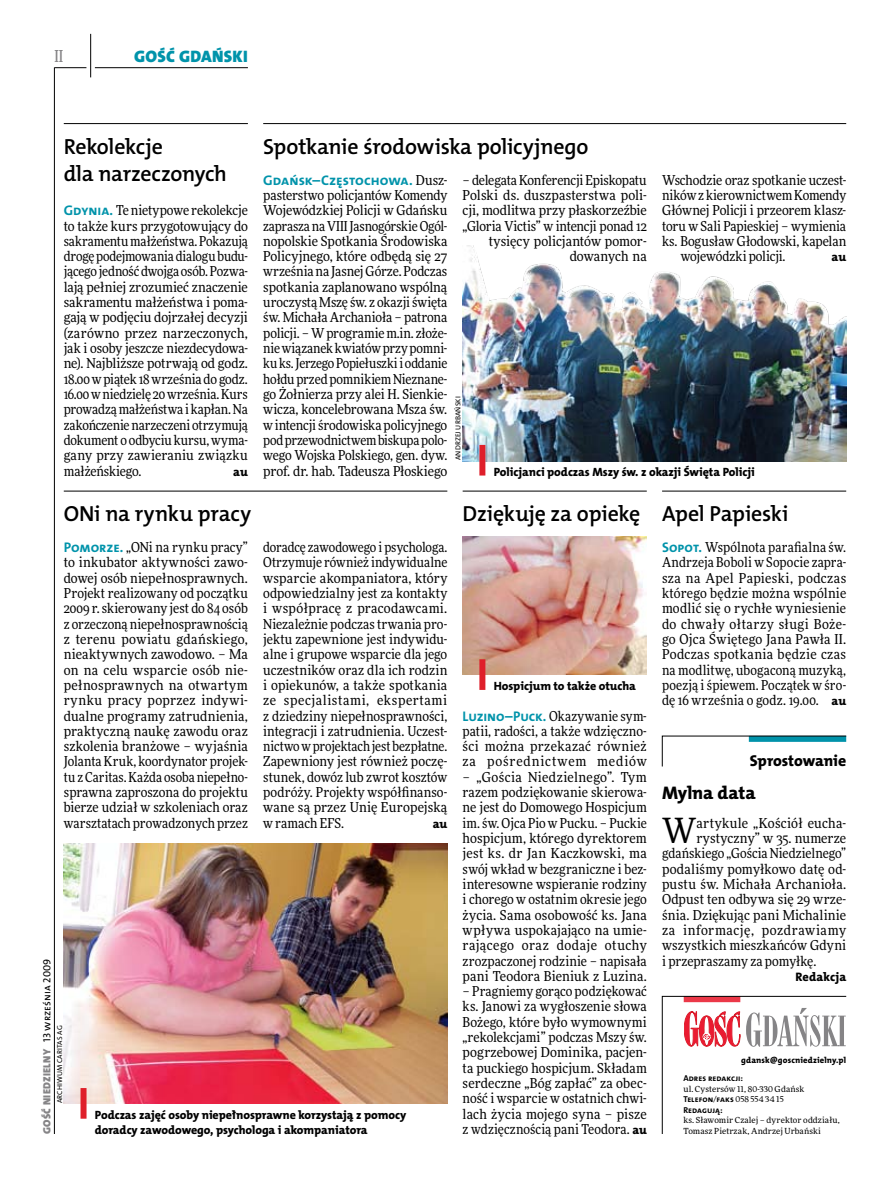
<style>
.page{position:relative;width:893px;height:1191px;background:#fff}
.page>*{position:absolute;margin:0;border:0;box-sizing:border-box;transform-origin:0 0}
.t1{font:34.8px "Freeday Narrow News";color:#000}
.t2{font:21.9px/26.7px "The Mix HP6 Se Bld";letter-spacing:-.01em;color:#000}
.t3{font:18.3px "The Mix HP8 Ex Bld";letter-spacing:-.005em;color:#000}
.t4{font:16.65px "The Mix HP9 Blk";letter-spacing:.02em;color:#0093aa}
.t5{font:500 16.5px "Freeday Narrow";color:#858486;scale:.9 1}
.t6{font:15.75px "The Mix HP8 Ex Bld";letter-spacing:.005em;color:#000}
.t7{font:13.95px "The Mix HP7 Bld";color:#0093aa}
.t8{font:13.65px/15.3px "Freeday Narrow News";letter-spacing:.005em;color:#000;text-align:justify}
.t9{font:13.65px "Freeday Narrow News";letter-spacing:-.015em;color:#000}
.t10{font:13.65px "Freeday Narrow News";letter-spacing:.035em;color:#000}
.t11{font:13.65px "Freeday Narrow News";letter-spacing:.025em;color:#000}
.t12{font:12.3px "The Mix HP8 Ex Bld";letter-spacing:-.005em;color:#000}
.t13{font:12px/15.3px "The Mix HP8 Ex Bld";letter-spacing:-.005em;color:#000}
.t14{font:10.5px "The Mix HP9 Blk";letter-spacing:.025em;color:#858486}
.t15{font:8.55px/10.5px "The Mix HP7 Bld";letter-spacing:.005em;color:#000}
.t16{font:8.55px "The Mix HP8 Ex Bld";letter-spacing:.025em;color:#000}
.t17{font:8.4px/10.5px "Freeday News";letter-spacing:.015em;color:#000}
.t18{font:7.2px "The Mix HP5 Plain";letter-spacing:.015em;color:#000}
.s1{font-family:"The Mix HP7 Bld";font-size:13.95px;color:#0093aa}
.s2{font-family:"Freeday Narrow News";font-size:13.65px;color:#000}
.s3{font-family:"The Mix HP5 Plain";color:#000}
.s4{font-family:"The Mix HP8 Ex Bld";font-size:12.3px}
.s5{font-family:"Freeday News";font-size:8.4px}
</style>
<div class="page">
<hr style="left:54px;top:67px;width:1px;height:1067px;background:#000">
<hr style="left:90px;top:34px;width:1px;height:43px;background:#000">
<hr style="left:54px;top:67px;width:32px;height:1px;background:#000">
<hr style="left:95px;top:67px;width:153px;height:1px;background:#000">
<svg style="left:662px;top:996px;width:185px;height:138px"></svg>
<svg style="left:662px;top:735px;width:185px;height:32px"></svg>
<hr style="left:463px;top:491px;width:184px;height:1px;background:#000">
<hr style="left:263px;top:123px;width:583px;height:1px;background:#000">
<img style="left:463px;top:246px;width:383px;height:215px">
<div style="left:479px;top:445px;width:6px;height:30px;background:#df1f2a"></div>
<hr style="left:64px;top:491px;width:383px;height:1px;background:#000">
<hr style="left:662px;top:491px;width:184px;height:1px;background:#000">
<hr style="left:64px;top:123px;width:184px;height:1px;background:#000">
<img style="left:64px;top:843px;width:383px;height:260px">
<div style="left:81px;top:1088px;width:6px;height:30px;background:#df1f2a"></div>
<img style="left:463px;top:537px;width:184px;height:137px">
<div style="left:479px;top:659px;width:6px;height:31px;background:#df1f2a"></div>
<p class="t5" style="left:54px;top:46px;width:11px">II</p>
<p class="t4" style="left:134px;top:46px;width:115px">GOŚĆ GDAŃSKI</p>
<h2 class="t2" style="left:64px;top:133px;width:165px">Rekolekcje<br>dla narzeczonych</h2>
<p class="t8" style="left:64px;top:202px;width:186px"><span class="s1">Gdynia.</span> Te nietypowe rekolekcje to także kurs przygotowujący do sakramentu małżeństwa. Pokazują drogę podejmowania dialogu budu&shy;jącego jedność dwojga osób. Pozwa&shy;lają pełniej zrozumieć znaczenie sakramentu małżeństwa i poma&shy;gają w podjęciu dojrzałej decyzji (zarówno przez narzeczonych, jak i osoby jeszcze niezdecydowa&shy;ne). Najbliższe potrwają od godz.<br>18.00 w piątek 18 września do godz.<br>16.00 w niedzielę 20 września. Kurs prowadzą małżeństwa i kapłan. Na zakończenie narzeczeni otrzymują dokument o odbyciu kursu, wyma&shy;gany przy zawieraniu związku małżeńskiego.</p>
<p class="t12" style="left:233px;top:463px;width:16px">au</p>
<h2 class="t2" style="left:263px;top:133px;width:327px">Spotkanie środowiska policyjnego</h2>
<p class="t7" style="left:263px;top:171px;width:186px">Gdańsk–Częstochowa. <span class="s2">Dusz-</span></p>
<p class="t8" style="left:263px;top:187px;width:186px">pasterstwo policjantów Komendy Wojewódzkiej Policji w Gdańsku zaprasza naVIII Jasnogórskie Ogól&shy;nopolskie Spotkania Środowiska Policyjnego, które odbędą się 27 września na Jasnej Górze. Podczas spotkania zaplanowano wspólną uroczystą Mszę św. z okazji święta św. Michała Archanioła – patrona policji. – Wprogramie m.in. złoże&shy;nie wiązanek kwiatów przy pomni&shy;ku ks.Jerzego Popiełuszki i oddanie hołdu przed pomnikiem Nieznane&shy;go Żołnierza przy alei H. Sienkie&shy;wicza, koncelebrowana Msza św. w intencji środowiska policyjnego pod przewodnictwem biskupa polo&shy;wego Wojska Polskiego, gen. dyw. prof. dr. hab. Tadeusza Płoskiego</p>
<p class="t8" style="left:463px;top:172px;width:186px;text-align:right">– delegata Konferencji Episkopatu<br>Polski ds. duszpasterstwa poli&shy;cji, modlitwa przy płaskorzeźbie „Gloria Victis” w intencji ponad 12 tysięcy policjantów pomor&shy;dowanych na</p>
<p class="t8" style="left:662px;top:172px;width:186px">Wschodzie oraz spotkanie uczest-</p>
<p class="t8" style="left:662px;top:187px;width:186px">ników z kierownictwem Komendy</p>
<p class="t8" style="left:662px;top:202px;width:186px">Głównej Policji i przeorem klasz-</p>
<p class="t9" style="left:662px;top:217px;width:186px">toru w Sali Papieskiej – wymienia</p>
<p class="t8" style="left:662px;top:233px;width:186px">ks. Bogusław Głodowski, kapelan</p>
<p class="t8" style="left:681px;top:248px;width:106px">wojewódzki policji.</p>
<p class="t12" style="left:832px;top:249px;width:16px">au</p>
<p class="t18" style="left:453px;top:460px;width:65px;rotate:-90deg">andrzej urbański</p>
<p class="t13" style="left:494px;top:464px;width:262px">Policjanci podczas Mszy św. z okazji Święta Policji</p>
<h2 class="t2" style="left:64px;top:501px;width:189px">ONi na rynku pracy</h2>
<p class="t8" style="left:64px;top:539px;width:186px"><span class="s1">Pomorze.</span> „ONi na rynku pracy” to inkubator aktywności zawo&shy;dowej osób niepełnosprawnych.<br>Projekt realizowany od początku 2009 r. skierowany jest do 84 osób z orzeczoną niepełnosprawnością z terenu powiatu gdańskiego, nieaktywnych zawodowo. – Ma on na celu wsparcie osób nie&shy;pełnosprawnych na otwartym rynku pracy poprzez indywi&shy;dualne programy zatrudnienia, praktyczną naukę zawodu oraz szkolenia branżowe – wyjaśnia Jolanta Kruk, koordynator projek&shy;tu z Caritas. Każda osoba niepełno&shy;sprawna zaproszona do projektu bierze udział w szkoleniach oraz warsztatach prowadzonych przez</p>
<p class="t8" style="left:263px;top:539px;width:186px">doradcę zawodowego i psychologa.<br>Otrzymuje również indywidualne wsparcie akompaniatora, który odpowiedzialny jest za kontakty i współpracę z pracodawcami.<br>Niezależnie podczas trwania pro&shy;jektu zapewnione jest indywidu&shy;alne i grupowe wsparcie dla jego uczestników oraz dla ich rodzin i opiekunów, a także spotkania ze specjalistami, ekspertami z dziedziny niepełnosprawności, integracji i zatrudnienia. Uczest&shy;nictwo wprojektach jest bezpłatne.<br>Zapewniony jest również poczę&shy;stunek, dowóz lub zwrot kosztów podróży. Projekty współfinanso&shy;wane są przez Unię Europejską w ramach EFS.</p>
<p class="t12" style="left:433px;top:815px;width:16px">au</p>
<p class="t14" style="left:40px;top:1134px;width:177px;rotate:-90deg">GOŚĆ NIEDZIELNY <span class="s3">13 września 2009</span></p>
<p class="t18" style="left:55px;top:1103px;width:79px;rotate:-90deg">archiwum caritas ag</p>
<p class="t13" style="left:95px;top:1107px;width:313px">Podczas zajęć osoby niepełnosprawne korzystają z pomocy doradcy zawodowego, psychologa i akompaniatora</p>
<h2 class="t2" style="left:463px;top:501px;width:179px">Dziękuję za opiekę</h2>
<p class="t13" style="left:494px;top:678px;width:144px">Hospicjum to także otucha</p>
<p class="t8" style="left:463px;top:708px;width:186px"><span class="s1">Luzino–Puck.</span> Okazywanie sym&shy;patii, radości, a także wdzięczno&shy;ści można przekazać również za pośrednictwem mediów</p>
<p class="t8" style="left:463px;top:769px;width:186px">– „Gościa Niedzielnego”. Tym razem podziękowanie skierowa&shy;ne jest do Domowego Hospicjum im. św. Ojca Pio w Pucku. – Puckie hospicjum, którego dyrektorem jest ks. dr Jan Kaczkowski, ma swój wkład w bezgraniczne i bez&shy;interesowne wspieranie rodziny i chorego w ostatnim okresie jego życia. Sama osobowość ks. Jana wpływa uspokajająco na umie&shy;rającego oraz dodaje otuchy zrozpaczonej rodzinie – napisała pani Teodora Bieniuk z Luzina.</p>
<p class="t8" style="left:463px;top:983px;width:186px">– Pragniemy gorąco podziękować ks. Janowi za wygłoszenie słowa Bożego, które było wymownymi „rekolekcjami” podczas Mszy św. pogrzebowej Dominika, pacjen&shy;ta puckiego hospicjum. Składam serdeczne „Bóg zapłać” za obec&shy;ność i wsparcie w ostatnich chwi&shy;lach życia mojego syna – pisze z wdzięcznością pani Teodora. <span class="s4">au</span></p>
<h2 class="t2" style="left:662px;top:501px;width:128px">Apel Papieski</h2>
<p class="t8" style="left:662px;top:539px;width:186px"><span class="s1">Sopot.</span> Wspólnota parafialna św.<br>Andrzeja Boboli w Sopocie zapra&shy;sza na Apel Papieski, podczas którego będzie można wspólnie modlić się o rychłe wyniesienie do chwały ołtarzy sługi Boże&shy;go Ojca Świętego Jana Pawła II.<br>Podczas spotkania będzie czas na modlitwę, ubogaconą muzyką, poezją i śpiewem. Początek w śro&shy;dę 16 września o godz. 19.00. <span class="s4">au</span></p>
<p class="t6" style="left:750px;top:750px;width:98px">Sprostowanie</p>
<h3 class="t3" style="left:662px;top:781px;width:95px">Mylna data</h3>
<h1 class="t1" style="left:662px;top:809px;width:36px">W</h1>
<p class="t11" style="left:696px;top:814px;width:151px">artykule „Kościół eucha-</p>
<p class="t8" style="left:696px;top:830px;width:151px">rystyczny” w 35. numerze</p>
<p class="t8" style="left:662px;top:845px;width:186px">gdańskiego „Gościa Niedzielnego”</p>
<p class="t8" style="left:662px;top:861px;width:186px">podaliśmy pomyłkowo datę od-</p>
<p class="t8" style="left:662px;top:876px;width:186px">pustu św. Michała Archanioła.</p>
<p class="t8" style="left:662px;top:891px;width:186px">Odpust ten odbywa się 29 wrze-</p>
<p class="t8" style="left:662px;top:907px;width:186px">śnia. Dziękując pani Michalinie</p>
<p class="t10" style="left:662px;top:921px;width:186px">za informację, pozdrawiamy</p>
<p class="t8" style="left:662px;top:937px;width:186px">wszystkich mieszkańców Gdyni</p>
<p class="t8" style="left:662px;top:953px;width:156px">i przepraszamy za pomyłkę.</p>
<p class="t12" style="left:796px;top:968px;width:52px">Redakcja</p>
<p class="t16" style="left:741px;top:1054px;width:107px">gdansk@goscniedzielny.pl</p>
<p class="t15" style="left:683px;top:1073px;width:61px">Adres redakcji:</p>
<p class="t17" style="left:683px;top:1083px;width:123px">ul. Cystersów 11, 80-330 Gdańsk</p>
<p class="t15" style="left:683px;top:1094px;width:102px">Telefon<span class="s5">/</span>faks <span class="s5">058 554 34 15<br></span>Redagują:</p>
<p class="t17" style="left:683px;top:1115px;width:158px">ks. Sławomir Czalej – dyrektor oddziału,<br>Tomasz Pietrzak, Andrzej Urbański</p>
</div>
